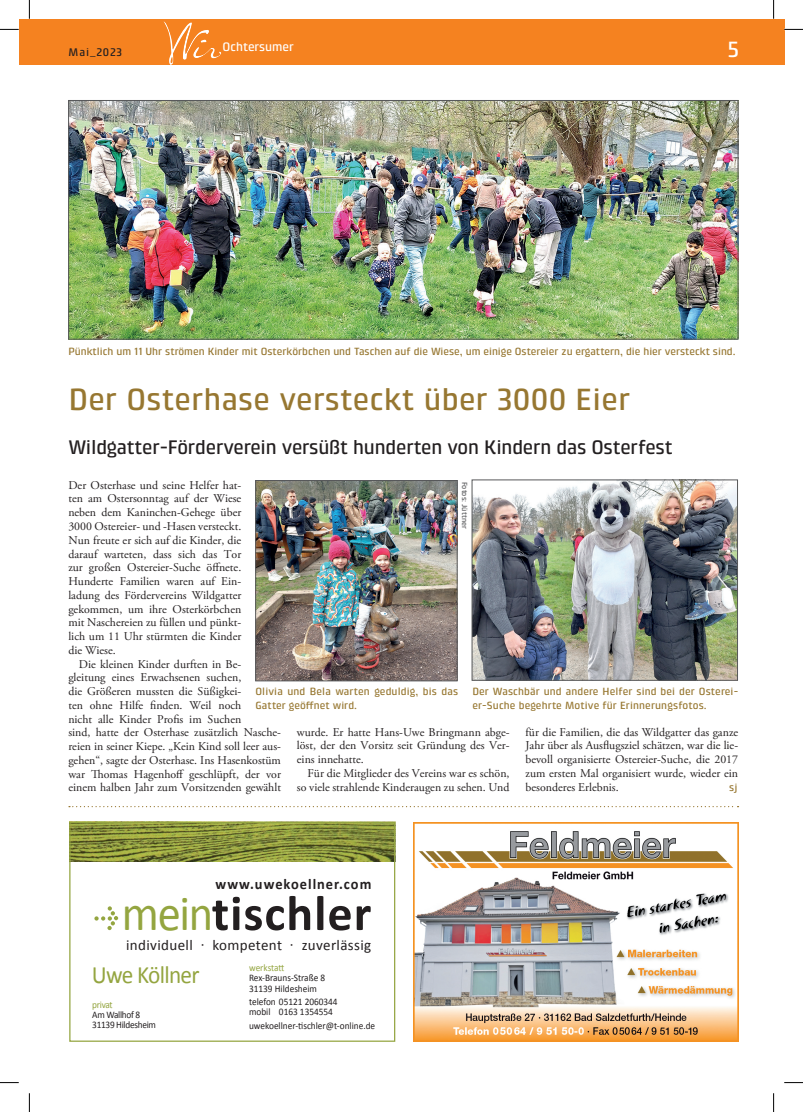
<style>
.page{position:relative;width:803px;height:1112px;background:#fff}
.page>*{position:absolute;margin:0;border:0;box-sizing:border-box;transform-origin:0 0}
.t1{font:700 50px "Calibri";letter-spacing:.02em;color:#231f20}
.t2{font:500 31.25px "Klint LT Pro";letter-spacing:.01em;color:#977731}
.t3{font:25px "Calibri";letter-spacing:-.03em;color:#94a540;scale:.93 1}
.t4{font:500 22.5px "Klint LT Pro";color:#fff}
.t5{font:500 20px "Klint LT Pro";letter-spacing:-.01em;color:#231f20}
.t6{font:15px "Calibri";letter-spacing:.025em;color:#231f20}
.t7{font:700 15px "Calibri";letter-spacing:.07em;color:#231f20;scale:.96 1}
.t8{font:500 12.5px "Klint LT Pro";color:#fff}
.t9{font:11.88px/13.8px "Adobe Garamond Pro";color:#231f20;text-align:justify}
.t10{font:500 11.25px "Klint LT Pro";letter-spacing:.075em;color:#231f20}
.t11{font:500 10.62px/13.8px "Klint LT Pro";color:#977731}
.t12{font:10px/10px "Calibri";color:#231f20;scale:.93 1}
.t13{font:10px/10px "Calibri";letter-spacing:-.03em;color:#231f20;scale:.93 1}
.t14{font:10px "Calibri";letter-spacing:-.01em;color:#94a540;scale:.93 1}
.t15{font:500 7.5px "Klint LT Pro";color:#57585a}
.s1{font-weight:400;color:#94a540}
</style>
<div class="page">
<div style="left:19px;top:19px;width:765px;height:45px;background:#f58220"></div>
<img style="left:164px;top:22px;width:7px;height:25px">
<img style="left:414px;top:822px;width:324px;height:219px">
<img style="left:71px;top:821px;width:325px;height:40px">
<div style="left:69px;top:821px;width:326px;height:220px;border:1px solid #94a540"></div>
<svg style="left:94px;top:906px;width:24px;height:23px"></svg>
<svg style="left:69px;top:806px;width:669px;height:1px"></svg>
<img style="left:474px;top:481px;width:262px;height:197px">
<div style="left:472px;top:479px;width:266px;height:201px;border:1px solid #57585a"></div>
<img style="left:257px;top:482px;width:198px;height:197px">
<div style="left:255px;top:480px;width:202px;height:201px;border:1px solid #57585a"></div>
<img style="left:70px;top:102px;width:666px;height:235px">
<div style="left:68px;top:100px;width:670px;height:239px;border:1px solid #57585a"></div>
<svg style="left:0;top:29px;width:19px;height:1px"></svg>
<svg style="left:784px;top:29px;width:19px;height:1px"></svg>
<svg style="left:0;top:1082px;width:19px;height:1px"></svg>
<svg style="left:784px;top:1082px;width:19px;height:1px"></svg>
<svg style="left:29px;top:0;width:1px;height:19px"></svg>
<svg style="left:29px;top:1093px;width:1px;height:18px"></svg>
<svg style="left:773px;top:0;width:1px;height:19px"></svg>
<svg style="left:773px;top:1093px;width:1px;height:18px"></svg>
<p class="t10" style="left:69px;top:46px;width:55px">Mai_2023</p>
<p class="t8" style="left:222px;top:40px;width:73px">Ochtersumer</p>
<h3 class="t4" style="left:728px;top:36px;width:13px">5</h3>
<p class="t11" style="left:68px;top:344px;width:669px">Pünktlich um 11 Uhr strömen Kinder mit Osterkörbchen und Taschen auf die Wiese, um einige Ostereier zu ergattern, die hier versteckt sind.</p>
<h2 class="t2" style="left:68px;top:381px;width:563px">Der Osterhase versteckt über 3000 Eier</h2>
<h3 class="t5" style="left:68px;top:435px;width:606px">Wildgatter-Förderverein versüßt hunderten von Kindern das Osterfest</h3>
<p class="t9" style="left:68px;top:478px;width:174px">Der Osterhase und seine Helfer hat&shy;ten am Ostersonntag auf der Wiese neben dem Kaninchen-Gehege über 3000 Ostereier- und -Hasen versteckt.<br>Nun freute er sich auf die Kinder, die darauf warteten, dass sich das Tor zur großen Ostereier-Suche öffnete.<br>Hunderte Familien waren auf Ein&shy;ladung des Fördervereins Wildgatter gekommen, um ihre Osterkörbchen mit Naschereien zu füllen und pünkt&shy;lich um 11 Uhr stürmten die Kinder die Wiese.</p>
<p class="t9" style="left:68px;top:657px;width:214px;text-align:left;text-indent:11px">Die kleinen Kinder durften in Be&shy;gleitung eines Erwachsenen suchen,<br>die Größeren mussten die Süßigkei-<br>ten ohne Hilfe finden. Weil noch<br>nicht alle Kinder Profis im Suchen<br>sind, hatte der Osterhase zusätzlich Nasche&shy;reien in seiner Kiepe. „Kein Kind soll leer aus&shy;gehen“, sagte der Osterhase. Ins Hasenkostüm war Thomas Hagenhoff geschlüpft, der vor einem halben Jahr zum Vorsitzenden gewählt</p>
<p class="t15" style="left:469px;top:481px;width:49px;rotate:90deg">Fotos: Jüttner</p>
<p class="t11" style="left:255px;top:684px;width:204px">Olivia und Bela warten geduldig, bis das<br>Gatter geöffnet wird.</p>
<p class="t11" style="left:472px;top:684px;width:267px">Der Waschbär und andere Helfer sind bei der Osterei&shy;er-Suche begehrte Motive für Erinnerungsfotos.</p>
<p class="t9" style="left:297px;top:725px;width:214px">wurde. Er hatte Hans-Uwe Bringmann abge&shy;löst, der den Vorsitz seit Gründung des Ver&shy;eins innehatte.</p>
<p class="t9" style="left:297px;top:766px;width:214px;text-align:right">Für die Mitglieder des Vereins war es schön, so viele strahlende Kinderaugen zu sehen. Und</p>
<p class="t9" style="left:525px;top:725px;width:214px">für die Familien, die das Wildgatter das ganze Jahr über als Ausflugsziel schätzen, war die lie&shy;bevoll organisierte Ostereier-Suche, die 2017 zum ersten Mal organisiert wurde, wieder ein besonderes Erlebnis.</p>
<p class="t11" style="left:729px;top:780px;width:10px">sj</p>
<p class="t7" style="left:216px;top:874px;width:164px">www.uwekoellner.com</p>
<h1 class="t1" style="left:122px;top:881px;width:251px"><span class="s1">mein</span>tischler</h1>
<p class="t6" style="left:126px;top:935px;width:247px">individuell · kompetent · zuverlässig</p>
<h3 class="t3" style="left:92px;top:958px;width:117px">Uwe Köllner</h3>
<p class="t14" style="left:92px;top:998px;width:23px">privat</p>
<p class="t13" style="left:92px;top:1009px;width:70px">Am Wallhof 8<br>31139 Hildesheim</p>
<p class="t14" style="left:249px;top:961px;width:40px">werkstatt</p>
<p class="t12" style="left:249px;top:972px;width:83px">Rex-Brauns-Straße 8<br>31139 Hildesheim</p>
<p class="t12" style="left:249px;top:996px;width:97px">telefon 05121 2060344 mobil 0163 1354554</p>
<p class="t12" style="left:249px;top:1020px;width:137px">uwekoellner-tischler@t-online.de</p>
</div>
